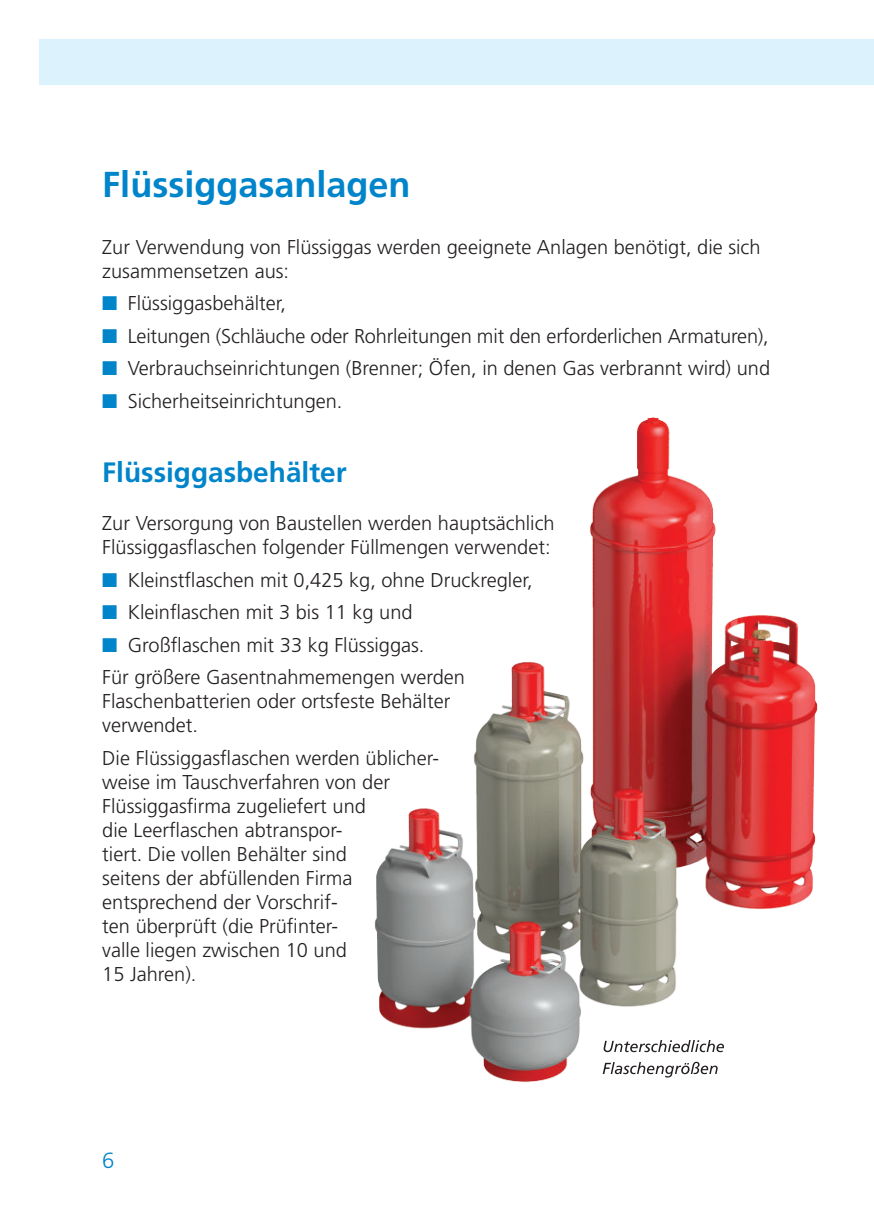
<style>
.page{position:relative;width:874px;height:1225px;background:#fff}
.page>*{position:absolute;margin:0;border:0;box-sizing:border-box;transform-origin:0 0}
.t1{font:700 36px "Frutiger LT Std";color:#0084ca}
.t2{font:700 28px "Frutiger LT Std";color:#0084ca}
.t3{font:300 22px "Frutiger LT Std";color:#0084ca}
.t4{font:300 20px/24px "Frutiger LT Std";color:#231f20}
.s1{color:#0084ca}
</style>
<div class="page">
<div style="left:40px;top:40px;width:833px;height:45px;background:#dcf2fc"></div>
<img style="left:374px;top:417px;width:444px;height:666px">
<svg style="left:602px;top:1061px;width:115px;height:16px"></svg>
<svg style="left:603px;top:1040px;width:120px;height:12px"></svg>
<h1 class="t1" style="left:102px;top:170px;width:310px">Flüssiggasanlagen</h1>
<p class="t4" style="left:102px;top:235px;width:659px">Zur Verwendung von Flüssiggas werden geeignete Anlagen benötigt, die sich zusammensetzen aus:</p>
<p class="t4" style="left:102px;top:292px;width:185px"><span class="s1">■</span> Flüssiggasbehälter,</p>
<p class="t4" style="left:102px;top:324px;width:667px"><span class="s1">■</span> Leitungen (Schläuche oder Rohrleitungen mit den erforderlichen Armaturen),</p>
<p class="t4" style="left:102px;top:357px;width:669px"><span class="s1">■</span> Verbrauchseinrichtungen (Brenner; Öfen, in denen Gas verbrannt wird) und</p>
<p class="t4" style="left:102px;top:389px;width:241px"><span class="s1">■</span> Sicherheitseinrichtungen.</p>
<h2 class="t2" style="left:102px;top:461px;width:246px">Flüssiggasbehälter</h2>
<p class="t4" style="left:102px;top:512px;width:453px">Zur Versorgung von Baustellen werden hauptsächlich<br>Flüssiggasflaschen folgender Füllmengen verwendet:</p>
<p class="t4" style="left:102px;top:568px;width:432px"><span class="s1">■</span> Kleinstflaschen mit 0,425 kg, ohne Druckregler,</p>
<p class="t4" style="left:102px;top:601px;width:312px"><span class="s1">■</span> Kleinflaschen mit 3 bis 11 kg und</p>
<p class="t4" style="left:102px;top:629px;width:364px;line-height:32.4px"><span class="s1">■</span> Großflaschen mit 33 kg Flüssiggas.<br>Für größere Gasentnahmemengen werden</p>
<p class="t4" style="left:102px;top:690px;width:349px">Flaschenbatterien oder ortsfeste Behälter verwendet.</p>
<p class="t4" style="left:102px;top:746px;width:338px">Die Flüssiggasflaschen werden üblicher&shy;weise im Tauschverfahren von der<br>Flüssiggasfirma zugeliefert und<br>die Leerflaschen abtranspor-<br>tiert. Die vollen Behälter sind<br>seitens der abfüllenden Firma entsprechend der Vorschrif-<br>ten überprüft (die Prüfinter-<br>valle liegen zwischen 10 und<br>15 Jahren).</p>
<p class="t3" style="left:102px;top:1149px;width:14px">6</p>
</div>
